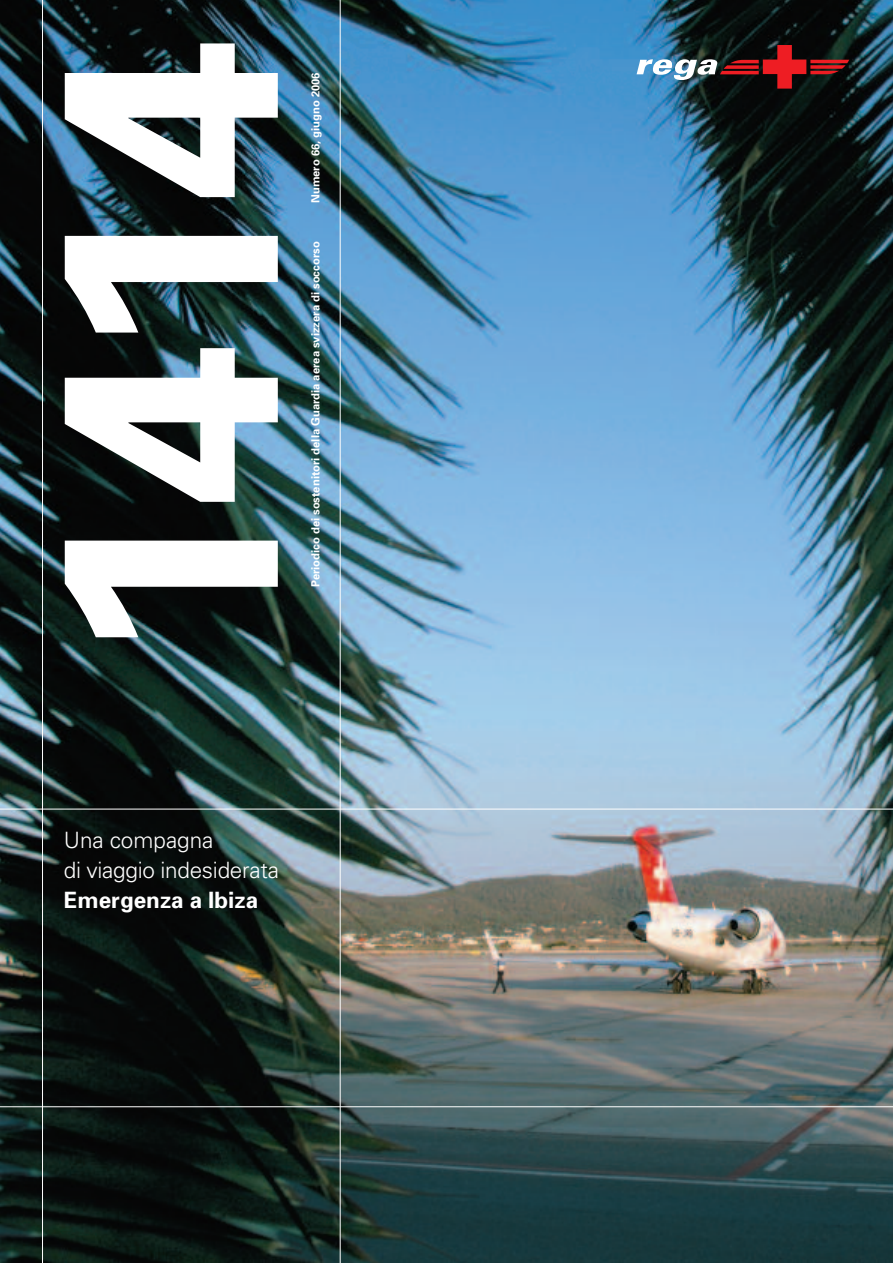
<style>
.page{position:relative;width:893px;height:1263px;background:#fff}
.page>*{position:absolute;margin:0;border:0;box-sizing:border-box;transform-origin:0 0}
.t1{font:700 307.95px "Univers";color:#fff}
.t2{font:300 22.5px/30px "Univers";letter-spacing:-.01em;color:#fff}
.t3{font:700 22.5px "Univers";color:#fff}
.t4{font:700 11.25px "Univers";color:#fff}
</style>
<div class="page">
<img style="left:0;top:0;width:893px;height:1263px">
<img style="left:637px;top:45px;width:212px;height:44px">
<hr style="left:42px;top:0;width:1px;height:1263px;background:#fff">
<hr style="left:340px;top:0;width:1px;height:1263px;background:#fff">
<hr style="left:0;top:1106px;width:893px;height:1px;background:#fff">
<hr style="left:0;top:809px;width:893px;height:1px;background:#fff">
<h1 class="t1" style="left:55px;top:666px;width:630px;rotate:-90deg">1414</h1>
<p class="t4" style="left:311px;top:203px;width:132px;rotate:-90deg">Numero 66, giugno 2006</p>
<p class="t4" style="left:311px;top:587px;width:347px;rotate:-90deg">Periodico dei sostenitori della Guardia aerea svizzera di soccorso</p>
<h2 class="t2" style="left:64px;top:827px;width:217px">Una compagna<br>di viaggio indesiderata</h2>
<h2 class="t3" style="left:64px;top:892px;width:196px">Emergenza a Ibiza</h2>
</div>
